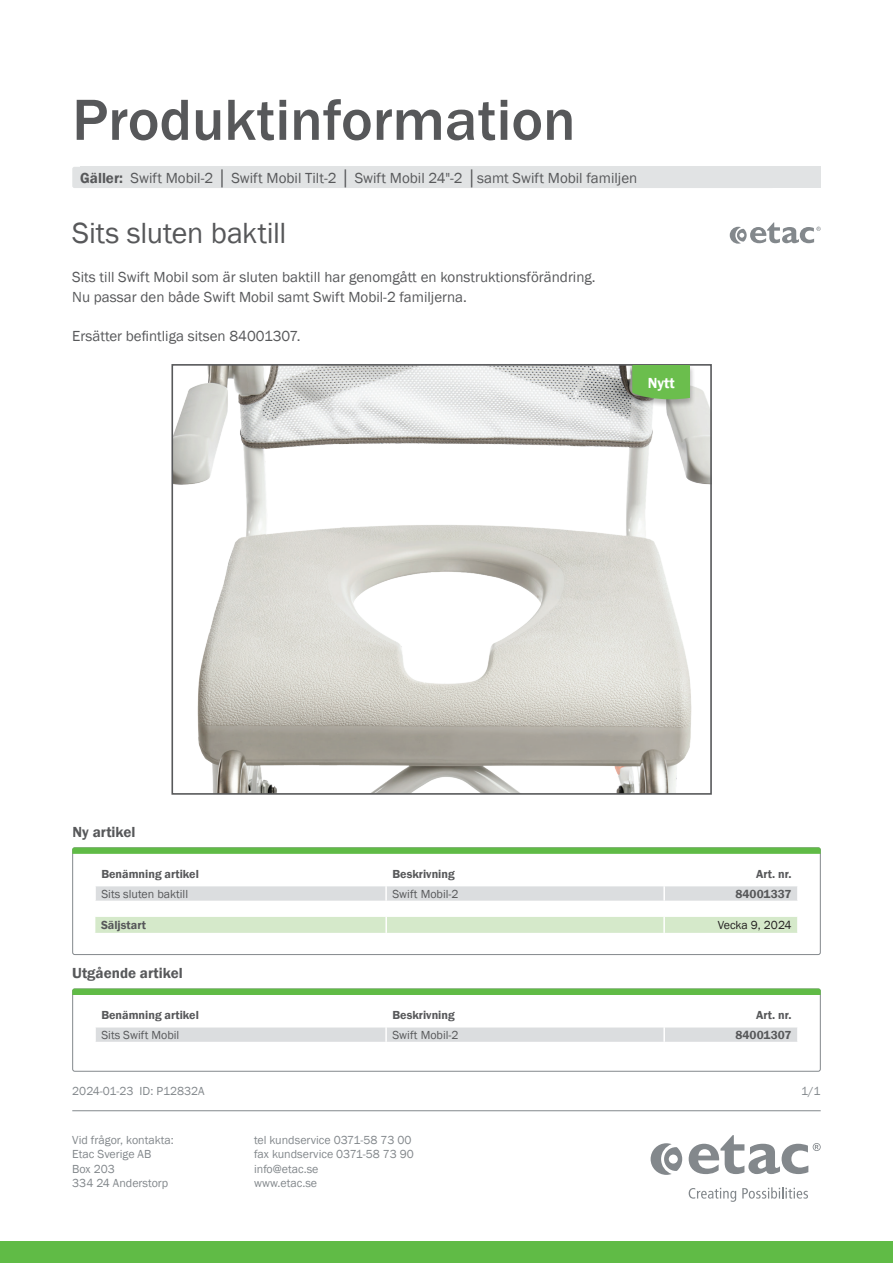
<style>
.page{position:relative;width:893px;height:1263px;background:#fff}
.page>*{position:absolute;margin:0;border:0;box-sizing:border-box;transform-origin:0 0}
.t1{font:500 60px "Franklin Gothic";color:#57585a}
.t2{font:30px "Franklin Gothic";letter-spacing:-.01em;color:#57585a}
.t3{font:15px/19.5px "Franklin Gothic";color:#57585a}
.t4{font:600 15px "Franklin Gothic";color:#57585a}
.t5{font:600 15px "Franklin Gothic";color:#fff}
.t6{font:12px/14.2px "Franklin Gothic";color:#83888c}
.t7{font:600 12px "Franklin Gothic";color:#57585a}
.t8{font:12px "Franklin Gothic";color:#57585a}
.t9{font:12px "Franklin Gothic";color:#231f20}
.s1{font-weight:600}
</style>
<div class="page">
<svg style="left:730px;top:222px;width:91px;height:22px"></svg>
<img style="left:174px;top:367px;width:535px;height:425px">
<div style="left:171px;top:364px;width:541px;height:431px;border:2px solid #57585a"></div>
<hr style="left:72px;top:1110px;width:749px;height:1px;background:#83888c">
<div style="left:0;top:1242px;width:893px;height:21px;background:#60bb46"></div>
<svg style="left:689px;top:1135px;width:132px;height:39px"></svg>
<svg style="left:651px;top:1143px;width:31px;height:32px"></svg>
<svg style="left:689px;top:1188px;width:47px;height:14px"></svg>
<svg style="left:742px;top:1187px;width:66px;height:11px"></svg>
<div style="left:80px;top:167px;width:741px;height:21px;background:#e1e3e4"></div>
<div style="left:629px;top:365px;width:66px;height:43px;background:#231f20;opacity:.3"></div>
<div style="left:632px;top:365px;width:58px;height:34px;background:#6bbe4d"></div>
<svg style="left:95px;top:886px;width:703px;height:15px;background:#dcdee0"></svg>
<div style="left:95px;top:917px;width:703px;height:16px;background:#d5e9ca"></div>
<div style="left:72px;top:847px;width:749px;height:108px;border:1px solid #83888c;border-radius:2px"></div>
<svg style="left:72px;top:847px;width:749px;height:7px;background:#68bb51"></svg>
<svg style="left:96px;top:1027px;width:701px;height:15px;background:#dcdee0"></svg>
<div style="left:72px;top:988px;width:749px;height:83px;border:1px solid #83888c;border-radius:2px"></div>
<svg style="left:72px;top:988px;width:749px;height:7px;background:#68bb51"></svg>
<h1 class="t1" style="left:72px;top:83px;width:505px">Produktinformation</h1>
<p class="t3" style="left:80px;top:168px;width:558px"><span class="s1">Gäller:</span> Swift Mobil-2 │ Swift Mobil Tilt-2 │ Swift Mobil 24"-2 │samt Swift Mobil familjen</p>
<h2 class="t2" style="left:72px;top:215px;width:216px">Sits sluten baktill</h2>
<p class="t3" style="left:72px;top:268px;width:525px">Sits till Swift Mobil som är sluten baktill har genomgått en konstruktionsförändring.<br>Nu passar den både Swift Mobil samt Swift Mobil-2 familjerna.</p>
<p class="t3" style="left:72px;top:326px;width:230px">Ersätter befintliga sitsen 84001307.</p>
<p class="t5" style="left:648px;top:374px;width:28px">Nytt</p>
<p class="t4" style="left:73px;top:822px;width:64px">Ny artikel</p>
<p class="t7" style="left:101px;top:866px;width:99px">Benämning artikel</p>
<p class="t7" style="left:392px;top:866px;width:64px">Beskrivning</p>
<p class="t7" style="left:756px;top:866px;width:37px">Art. nr.</p>
<p class="t8" style="left:101px;top:886px;width:88px">Sits sluten baktill</p>
<p class="t8" style="left:392px;top:886px;width:68px">Swift Mobil-2</p>
<p class="t7" style="left:735px;top:886px;width:58px">84001337</p>
<p class="t7" style="left:101px;top:918px;width:47px">Säljstart</p>
<p class="t9" style="left:718px;top:918px;width:75px">Vecka 9, 2024</p>
<p class="t4" style="left:72px;top:963px;width:112px">Utgående artikel</p>
<p class="t7" style="left:101px;top:1007px;width:99px">Benämning artikel</p>
<p class="t7" style="left:392px;top:1007px;width:64px">Beskrivning</p>
<p class="t7" style="left:756px;top:1007px;width:37px">Art. nr.</p>
<p class="t8" style="left:101px;top:1027px;width:79px">Sits Swift Mobil</p>
<p class="t8" style="left:392px;top:1027px;width:68px">Swift Mobil-2</p>
<p class="t7" style="left:735px;top:1027px;width:58px">84001307</p>
<p class="t6" style="left:72px;top:1084px;width:134px">2024-01-23 ID: P12832A</p>
<p class="t6" style="left:801px;top:1084px;width:21px">1/1</p>
<p class="t6" style="left:72px;top:1133px;width:103px">Vid frågor, kontakta:<br>Etac Sverige AB<br>Box 203<br>334 24 Anderstorp</p>
<p class="t6" style="left:254px;top:1133px;width:161px">tel kundservice 0371-58 73 00 fax kundservice 0371-58 73 90 info@etac.se<br>www.etac.se</p>
</div>
